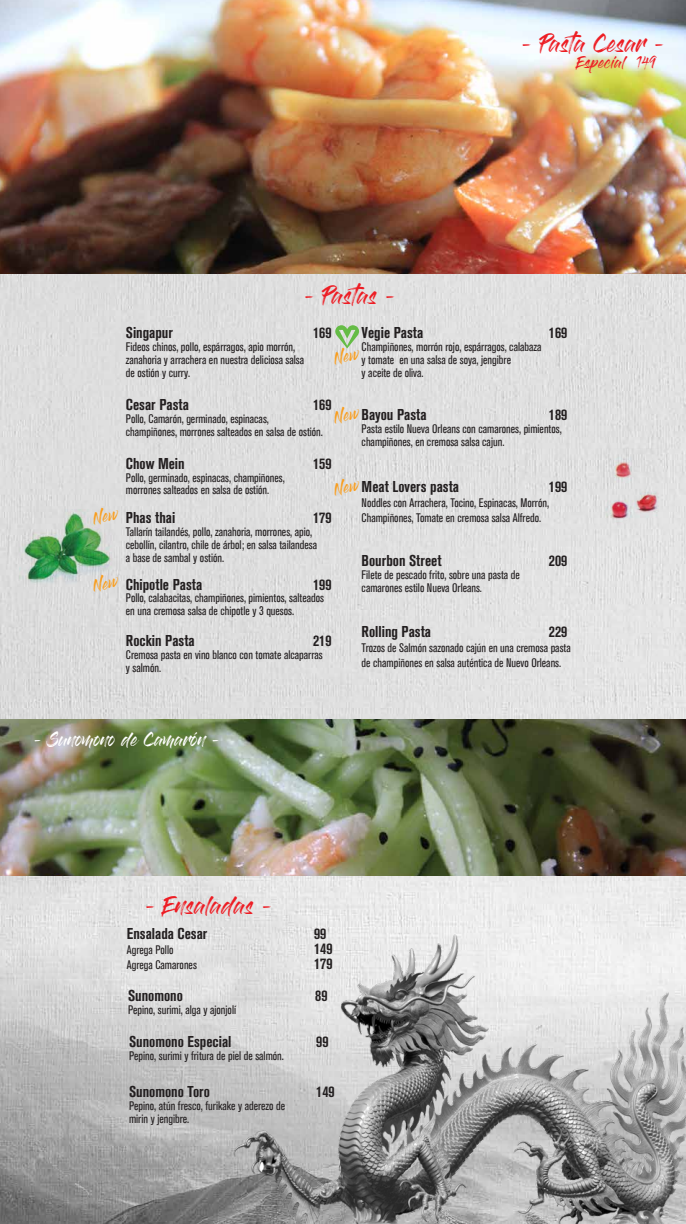
<style>
.page{position:relative;width:686px;height:1224px;background:#fff}
.page>*{position:absolute;margin:0;border:0;box-sizing:border-box;transform-origin:0 0}
.t1{font:18.2px "Gloss And Bloom";color:#ed1d24}
.t2{font:700 condensed 15.6px "Akzidenz Grotesk BQ";color:#231f20}
.t3{font:14px "Gloss And Bloom";color:#fff}
.t4{font:condensed 12.4px/12.8px "Akzidenz Grotesk BQ";color:#231f20}
.t5{font:12.1px "Gloss And Bloom";color:#ed1d24}
</style>
<div class="page">
<img style="left:0;top:273px;width:686px;height:951px">
<img style="left:0;top:0;width:686px;height:273px">
<img style="left:0;top:720px;width:686px;height:156px">
<img style="left:597px;top:449px;width:62px;height:78px">
<img style="left:19px;top:510px;width:94px;height:74px">
<img style="left:168px;top:877px;width:518px;height:347px">
<svg style="left:91px;top:508px;width:29px;height:18px"></svg>
<svg style="left:91px;top:575px;width:29px;height:18px"></svg>
<svg style="left:332px;top:325px;width:29px;height:41px"></svg>
<svg style="left:332px;top:406px;width:29px;height:18px"></svg>
<svg style="left:332px;top:478px;width:29px;height:19px"></svg>
<h1 class="t1" style="left:304px;top:287px;width:92px">- Pastas -</h1>
<h1 class="t1" style="left:522px;top:35px;width:144px">- Pasta Cesar -</h1>
<p class="t5" style="left:577px;top:57px;width:82px">Especial 149</p>
<p class="t2" style="left:126px;top:324px;width:49px">Singapur</p>
<p class="t2" style="left:313px;top:324px;width:20px">169</p>
<p class="t4" style="left:126px;top:341px;width:180px">Fideos chinos, pollo, espárragos, apio morrón, zanahoria y arrachera en nuestra deliciosa salsa de ostión y curry.</p>
<p class="t2" style="left:126px;top:396px;width:65px">Cesar Pasta</p>
<p class="t2" style="left:313px;top:396px;width:20px">169</p>
<p class="t4" style="left:126px;top:413px;width:199px">Pollo, Camarón, germinado, espinacas, champiñones, morrones salteados en salsa de ostión.</p>
<p class="t2" style="left:126px;top:454px;width:60px">Chow Mein</p>
<p class="t2" style="left:313px;top:454px;width:20px">159</p>
<p class="t4" style="left:126px;top:471px;width:161px">Pollo, germinado, espinacas, champiñones, morrones salteados en salsa de ostión.</p>
<p class="t2" style="left:126px;top:509px;width:51px">Phas thai</p>
<p class="t2" style="left:313px;top:509px;width:20px">179</p>
<p class="t4" style="left:126px;top:525px;width:193px">Tallarín tailandés, pollo, zanahoria, morrones, apio, cebollín, cilantro, chile de árbol; en salsa tailandesa a base de sambal y ostión.</p>
<p class="t2" style="left:126px;top:575px;width:78px">Chipotle Pasta</p>
<p class="t2" style="left:313px;top:575px;width:20px">199</p>
<p class="t4" style="left:126px;top:592px;width:200px">Pollo, calabacitas, champiñones, pimientos, salteados en una cremosa salsa de chipotle y 3 quesos.</p>
<p class="t2" style="left:126px;top:632px;width:70px">Rockin Pasta</p>
<p class="t2" style="left:313px;top:632px;width:20px">219</p>
<p class="t4" style="left:126px;top:649px;width:198px">Cremosa pasta en vino blanco con tomate alcaparras y salmón.</p>
<p class="t3" style="left:34px;top:733px;width:187px">- Sunomono de Camarón -</p>
<p class="t2" style="left:362px;top:324px;width:63px">Vegie Pasta</p>
<p class="t2" style="left:549px;top:324px;width:20px">169</p>
<p class="t4" style="left:362px;top:341px;width:181px">Champiñones, morrón rojo, espárragos, calabaza y tomate en una salsa de soya, jengibre<br>y aceite de oliva.</p>
<p class="t2" style="left:362px;top:406px;width:67px">Bayou Pasta</p>
<p class="t2" style="left:549px;top:406px;width:20px">189</p>
<p class="t4" style="left:362px;top:423px;width:202px">Pasta estilo Nueva Orleans con camarones, pimientos, champiñones, en cremosa salsa cajun.</p>
<p class="t2" style="left:362px;top:478px;width:99px">Meat Lovers pasta</p>
<p class="t2" style="left:549px;top:478px;width:20px">199</p>
<p class="t4" style="left:362px;top:495px;width:189px;line-height:14.8px">Noddles con Arrachera, Tocino, Espinacas, Morrón,<br>Champiñones, Tomate en cremosa salsa Alfredo.</p>
<p class="t2" style="left:362px;top:552px;width:81px">Bourbon Street</p>
<p class="t2" style="left:549px;top:552px;width:20px">209</p>
<p class="t4" style="left:362px;top:568px;width:160px">Filete de pescado frito, sobre una pasta de camarones estilo Nueva Orleans.</p>
<p class="t2" style="left:362px;top:623px;width:71px">Rolling Pasta</p>
<p class="t2" style="left:549px;top:623px;width:20px">229</p>
<p class="t4" style="left:362px;top:640px;width:211px;line-height:14.8px">Trozos de Salmón sazonado cajún en una cremosa pasta de champiñones en salsa auténtica de Nuevo Orleans.</p>
<h1 class="t1" style="left:145px;top:897px;width:128px">- Ensaladas -</h1>
<p class="t2" style="left:127px;top:925px;width:82px">Ensalada Cesar</p>
<p class="t2" style="left:314px;top:925px;width:14px">99</p>
<p class="t4" style="left:127px;top:943px;width:48px">Agrega Pollo</p>
<p class="t2" style="left:314px;top:940px;width:20px">149</p>
<p class="t4" style="left:127px;top:958px;width:71px">Agrega Camarones</p>
<p class="t2" style="left:314px;top:954px;width:20px">179</p>
<p class="t2" style="left:128px;top:986px;width:56px">Sunomono</p>
<p class="t2" style="left:315px;top:986px;width:14px">89</p>
<p class="t4" style="left:128px;top:1003px;width:110px">Pepino, surimi, alga y ajonjolí</p>
<p class="t2" style="left:129px;top:1033px;width:104px">Sunomono Especial</p>
<p class="t2" style="left:316px;top:1033px;width:14px">99</p>
<p class="t4" style="left:129px;top:1049px;width:156px">Pepino, surimi y fritura de piel de salmón.</p>
<p class="t2" style="left:129px;top:1083px;width:82px">Sunomono Toro</p>
<p class="t2" style="left:316px;top:1083px;width:20px">149</p>
<p class="t4" style="left:129px;top:1100px;width:158px">Pepino, atún fresco, furikake y aderezo de mirin y jengibre.</p>
</div>
